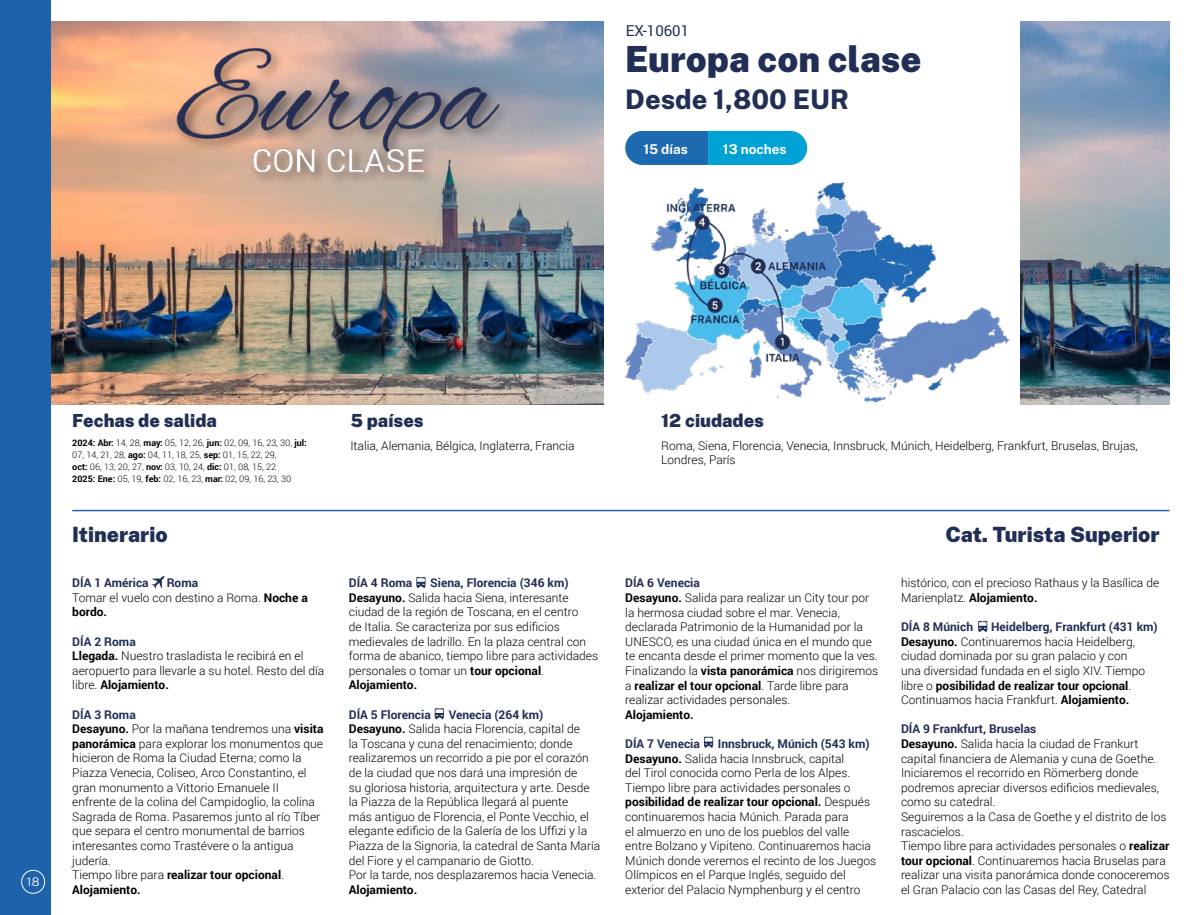
<style>
.page{position:relative;width:1191px;height:915px;background:#fff}
.page>*{position:absolute;margin:0;border:0;box-sizing:border-box;transform-origin:0 0}
.t1{font:900 36px "Public Sans";color:#212e55}
.t2{font:800 27px "Public Sans";color:#212e55}
.t3{font:900 21px "Public Sans";color:#212e55}
.t4{font:900 18px "Public Sans";color:#212e55}
.t5{font:15px "Roboto";color:#212e55}
.t6{font:700 13.5px "Public Sans";color:#fff}
.t7{font:300 12px/14.5px "Roboto";color:#000}
.t8{font:700 12px "Roboto";color:#212e55}
.t9{font:700 12px "Roboto";color:#000}
.t10{font:300 12px "Public Sans";color:#fff}
.t11{font:300 9px/12px "Roboto";color:#000}
.s1{font-weight:700}
.s2{font-weight:700;color:#212e55}
</style>
<div class="page">
<div style="left:0;top:0;width:51px;height:914px;background:#1d62aa"></div>
<div style="left:21px;top:869px;width:24px;height:24px;border:1px solid #fff;border-radius:50%"></div>
<img style="left:51px;top:21px;width:552px;height:383px">
<img style="left:119px;top:34px;width:426px;height:167px">
<img style="left:1020px;top:21px;width:149px;height:383px">
<svg style="left:625px;top:131px;width:182px;height:16px"></svg>
<svg style="left:416px;top:577px;width:9px;height:11px"></svg>
<svg style="left:151px;top:576px;width:13px;height:12px"></svg>
<hr style="left:72px;top:509px;width:1097px;height:2px;background:#1d62aa">
<svg style="left:435px;top:708px;width:9px;height:11px"></svg>
<svg style="left:704px;top:736px;width:9px;height:11px"></svg>
<svg style="left:978px;top:620px;width:9px;height:11px"></svg>
<img style="left:597px;top:147px;width:427px;height:258px">
<p class="t5" style="left:625px;top:20px;width:65px">EX-10601</p>
<h1 class="t1" style="left:625px;top:35px;width:298px">Europa con clase</h1>
<h2 class="t2" style="left:625px;top:82px;width:225px">Desde 1,800 EUR</h2>
<p class="t6" style="left:643px;top:140px;width:46px">15 días</p>
<p class="t6" style="left:723px;top:140px;width:65px">13 noches</p>
<p class="t10" style="left:27px;top:873px;width:14px">18</p>
<h3 class="t4" style="left:72px;top:408px;width:146px">Fechas de salida</h3>
<h3 class="t4" style="left:350px;top:408px;width:75px">5 países</h3>
<p class="t7" style="left:350px;top:437px;width:226px">Italia, Alemania, Bélgica, Inglaterra, Francia</p>
<p class="t11" style="left:72px;top:437px;width:236px"><span class="s1">2024: Abr:</span> 14, 28, <span class="s1">may:</span> 05, 12, 26, <span class="s1">jun:</span> 02, 09, 16, 23, 30, <span class="s1">jul:<br></span>07, 14, 21, 28, <span class="s1">ago:</span> 04, 11, 18, 25, <span class="s1">sep:</span> 01, 15, 22, 29,<br><span class="s1">oct:</span> 06, 13, 20, 27, <span class="s1">nov:</span> 03, 10, 24, <span class="s1">dic:</span> 01, 08, 15, 22<br><span class="s1">2025: Ene:</span> 05, 19, <span class="s1">feb:</span> 02, 16, 23, <span class="s1">mar:</span> 02, 09, 16, 23, 30</p>
<h3 class="t4" style="left:661px;top:408px;width:104px">12 ciudades</h3>
<p class="t7" style="left:661px;top:438px;width:478px">Roma, Siena, Florencia, Venecia, Innsbruck, Múnich, Heidelberg, Frankfurt, Bruselas, Brujas,<br>Londres, París</p>
<h3 class="t3" style="left:72px;top:520px;width:97px">Itinerario</h3>
<h3 class="t3" style="left:945px;top:520px;width:215px">Cat. Turista Superior</h3>
<p class="t8" style="left:72px;top:574px;width:78px">DÍA 1 América</p>
<p class="t7" style="left:72px;top:575px;width:237px;text-indent:94px"><span class="s2">Roma<br></span>Tomar el vuelo con destino a Roma. <span class="s1">Noche a bordo.</span></p>
<p class="t7" style="left:72px;top:633px;width:253px"><span class="s2">DÍA 2 Roma<br></span><span class="s1">Llegada.</span> Nuestro trasladista le recibirá en el aeropuerto para llevarle a su hotel. Resto del día libre. <span class="s1">Alojamiento.</span></p>
<p class="t7" style="left:72px;top:706px;width:253px"><span class="s2">DÍA 3 Roma<br></span><span class="s1">Desayuno.</span> Por la mañana tendremos una <span class="s1">visita panorámica</span> para explorar los monumentos que hicieron de Roma la Ciudad Eterna; como la Piazza Venecia, Coliseo, Arco Constantino, el gran monumento a Vittorio Emanuele II enfrente de la colina del Campidoglio, la colina Sagrada de Roma. Pasaremos junto al río Tíber que separa el centro monumental de barrios interesantes como Trastévere o la antigua judería.<br>Tiempo libre para <span class="s1">realizar tour opcional</span>.<br><span class="s1">Alojamiento.</span></p>
<p class="t8" style="left:349px;top:574px;width:65px">DÍA 4 Roma</p>
<p class="t7" style="left:349px;top:575px;width:251px;text-indent:81px"><span class="s2">Siena, Florencia (346 km)<br></span><span class="s1">Desayuno.</span> Salida hacia Siena, interesante ciudad de la región de Toscana, en el centro<br>de Italia. Se caracteriza por sus edificios medievales de ladrillo. En la plaza central con forma de abanico, tiempo libre para actividades personales o tomar un <span class="s1">tour opcional</span>.<br><span class="s1">Alojamiento.</span></p>
<p class="t8" style="left:349px;top:705px;width:83px">DÍA 5 Florencia</p>
<p class="t7" style="left:349px;top:706px;width:253px;text-indent:100px"><span class="s2">Venecia (264 km)<br></span><span class="s1">Desayuno.</span> Salida hacia Florencia, capital de<br>la Toscana y cuna del renacimiento; donde realizaremos un recorrido a pie por el corazón de la ciudad que nos dará una impresión de<br>su gloriosa historia, arquitectura y arte. Desde la Piazza de la República llegará al puente<br>más antiguo de Florencia, el Ponte Vecchio, el elegante edificio de la Galería de los Uffizi y la Piazza de la Signoria, la catedral de Santa María del Fiore y el campanario de Giotto.<br>Por la tarde, nos desplazaremos hacia Venecia.</p>
<p class="t9" style="left:349px;top:880px;width:70px">Alojamiento.</p>
<p class="t7" style="left:625px;top:575px;width:254px"><span class="s2">DÍA 6 Venecia<br></span><span class="s1">Desayuno.</span> Salida para realizar un City tour por la hermosa ciudad sobre el mar. Venecia, declarada Patrimonio de la Humanidad por la UNESCO, es una ciudad única en el mundo que te encanta desde el primer momento que la ves.<br>Finalizando la <span class="s1">vista panorámica</span> nos dirigiremos a <span class="s1">realizar el tour opcional</span>. Tarde libre para realizar actividades personales.</p>
<p class="t9" style="left:625px;top:705px;width:70px">Alojamiento.</p>
<p class="t8" style="left:625px;top:735px;width:76px">DÍA 7 Venecia</p>
<p class="t7" style="left:625px;top:735px;width:252px;text-indent:93px"><span class="s2">Innsbruck, Múnich (543 km)<br></span><span class="s1">Desayuno.</span> Salida hacia Innsbruck, capital<br>del Tirol conocida como Perla de los Alpes.<br>Tiempo libre para actividades personales o <span class="s1">posibilidad de realizar tour opcional.</span> Después continuaremos hacia Múnich. Parada para<br>el almuerzo en uno de los pueblos del valle entre Bolzano y Vipiteno. Continuaremos hacia Múnich donde veremos el recinto de los Juegos Olímpicos en el Parque Inglés, seguido del exterior del Palacio Nymphenburg y el centro</p>
<p class="t7" style="left:901px;top:575px;width:260px">histórico, con el precioso Rathaus y la Basílica de<br>Marienplatz. <span class="s1">Alojamiento.</span></p>
<p class="t8" style="left:901px;top:618px;width:74px">DÍA 8 Múnich</p>
<p class="t7" style="left:901px;top:619px;width:258px;text-indent:90px"><span class="s2">Heidelberg, Frankfurt (431 km)<br></span><span class="s1">Desayuno.</span> Continuaremos hacia Heidelberg, ciudad dominada por su gran palacio y con<br>una diversidad fundada en el siglo XIV. Tiempo libre o <span class="s1">posibilidad de realizar tour opcional</span>.<br>Continuamos hacia Frankfurt. <span class="s1">Alojamiento.</span></p>
<p class="t7" style="left:901px;top:721px;width:270px"><span class="s2">DÍA 9 Frankfurt, Bruselas<br></span><span class="s1">Desayuno.</span> Salida hacia la ciudad de Frankurt capital financiera de Alemania y cuna de Goethe.<br>Iniciaremos el recorrido en Römerberg donde podremos apreciar diversos edificios medievales, como su catedral.<br>Seguiremos a la Casa de Goethe y el distrito de los rascacielos.<br>Tiempo libre para actividades personales o <span class="s1">realizar tour opcional</span>. Continuaremos hacia Bruselas para realizar una visita panorámica donde conoceremos el Gran Palacio con las Casas del Rey, Catedral</p>
</div>
